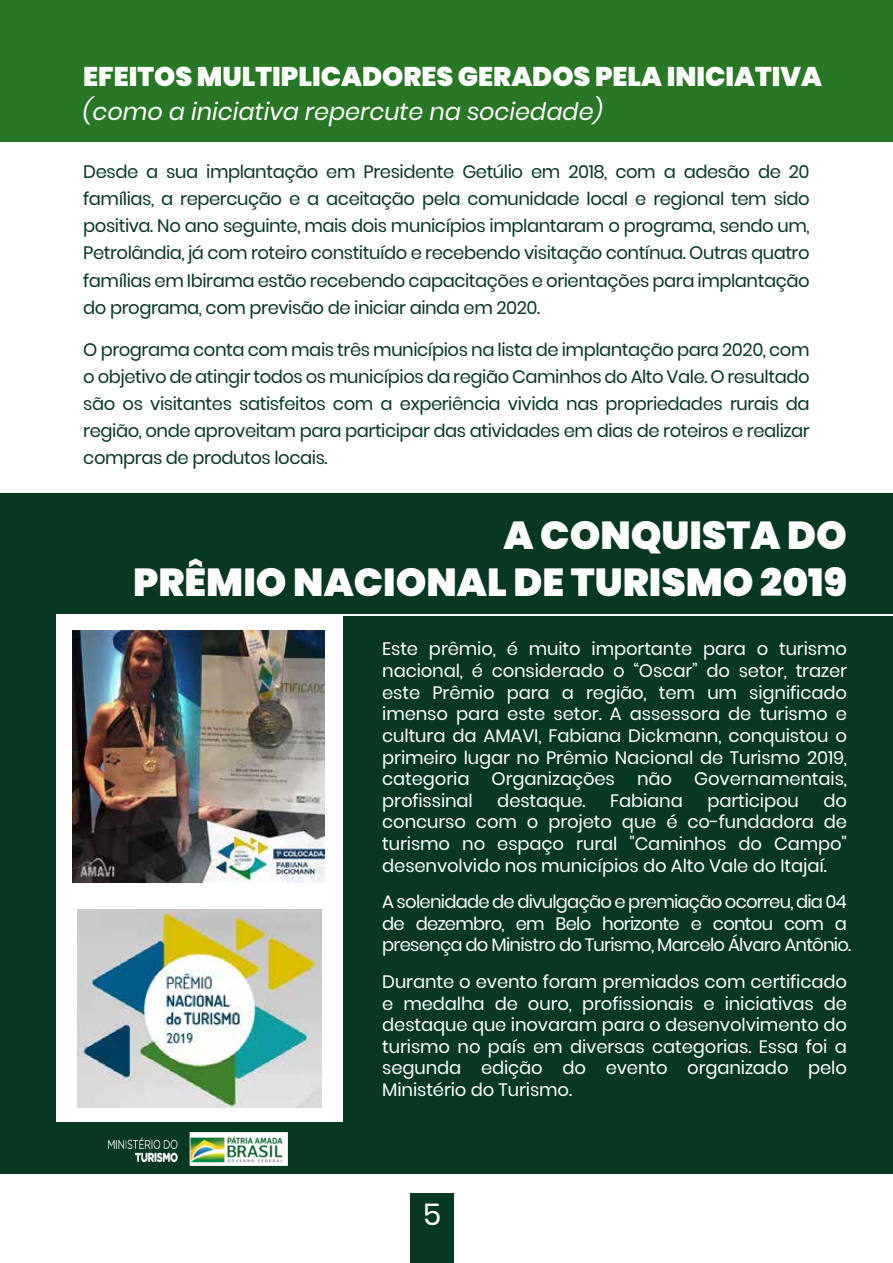
<style>
.page{position:relative;width:893px;height:1263px;background:#fff}
.page>*{position:absolute;margin:0;border:0;box-sizing:border-box;transform-origin:0 0}
.t1{font:900 39px/46.8px "Poppins";color:#fff;text-align:right}
.t2{font:30px "Poppins";color:#fff}
.t3{font:900 27px "Poppins";color:#fff}
.t4{font:italic 24px "Poppins";color:#fff}
.t5{font:18px/27px "Poppins";letter-spacing:-.025em;color:#073822;text-align:justify}
.t6{font:18px/21.6px "Poppins";letter-spacing:-.005em;color:#fff;text-align:justify}
.t7{font:18px/21.6px "Poppins";letter-spacing:-.04em;color:#fff}
</style>
<div class="page">
<div style="left:0;top:0;width:893px;height:141px;background:#287724"></div>
<div style="left:0;top:494px;width:893px;height:680px;background:#073822"></div>
<hr style="left:72px;top:614px;width:821px;height:2px;background:#fff">
<div style="left:410px;top:1193px;width:44px;height:70px;background:#073822"></div>
<div style="left:56px;top:614px;width:286px;height:287px;background:#fff"></div>
<img style="left:73px;top:630px;width:251px;height:252px">
<div style="left:56px;top:895px;width:286px;height:227px;background:#fff"></div>
<img style="left:77px;top:910px;width:244px;height:197px">
<img style="left:109px;top:1132px;width:179px;height:33px">
<h3 class="t3" style="left:83px;top:60px;width:740px">EFEITOS MULTIPLICADORES GERADOS PELA INICIATIVA</h3>
<h3 class="t4" style="left:83px;top:98px;width:521px">(como a iniciativa repercute na sociedade)</h3>
<p class="t5" style="left:83px;top:159px;width:728px">Desde a sua implantação em Presidente Getúlio em 2018, com a adesão de 20 famílias, a repercução e a aceitação pela comunidade local e regional tem sido positiva. No ano seguinte, mais dois municípios implantaram o programa, sendo um, Petrolândia, já com roteiro constituído e recebendo visitação contínua. Outras quatro famílias em Ibirama estão recebendo capacitações e orientações para implantação do programa, com previsão de iniciar ainda em 2020.</p>
<p class="t5" style="left:83px;top:336px;width:728px">O programa conta com mais três municípios na lista de implantação para 2020, com o objetivo de atingir todos os municípios da região Caminhos do Alto Vale. O resultado são os visitantes satisfeitos com a experiência vivida nas propriedades rurais da região, onde aproveitam para participar das atividades em dias de roteiros e realizar compras de produtos locais.</p>
<h1 class="t1" style="left:133px;top:512px;width:715px">A CONQUISTA DO<br>PRÊMIO NACIONAL DE TURISMO 2019</h1>
<p class="t6" style="left:382px;top:638px;width:466px">Este prêmio, é muito importante para o turismo nacional, é considerado o “Oscar” do setor, trazer este Prêmio para a região, tem um significado imenso para este setor. A assessora de turismo e cultura da AMAVI, Fabiana Dickmann, conquistou o primeiro lugar no Prêmio Nacional de Turismo 2019, categoria Organizações não Governamentais, profissinal</p>
<p class="t6" style="left:497px;top:790px;width:90px">destaque.</p>
<p class="t6" style="left:610px;top:790px;width:74px">Fabiana</p>
<p class="t6" style="left:707px;top:790px;width:93px">participou</p>
<p class="t6" style="left:382px;top:790px;width:466px;text-indent:441px">do concurso com o projeto que é co-fundadora de turismo no espaço rural "Caminhos do Campo" desenvolvido nos municípios do Alto Vale do Itajaí.</p>
<p class="t7" style="left:382px;top:891px;width:471px">A solenidade de divulgação e premiação ocorreu, dia 04 de dezembro, em Belo horizonte e contou com a presença do Ministro do Turismo, Marcelo Álvaro Antônio.</p>
<p class="t6" style="left:382px;top:971px;width:466px">Durante o evento foram premiados com certificado e medalha de ouro, profissionais e iniciativas de destaque que inovaram para o desenvolvimento do turismo no país em diversas categorias. Essa foi a segunda edição do evento organizado pelo Ministério do Turismo.</p>
<h2 class="t2" style="left:423px;top:1197px;width:20px">5</h2>
</div>
